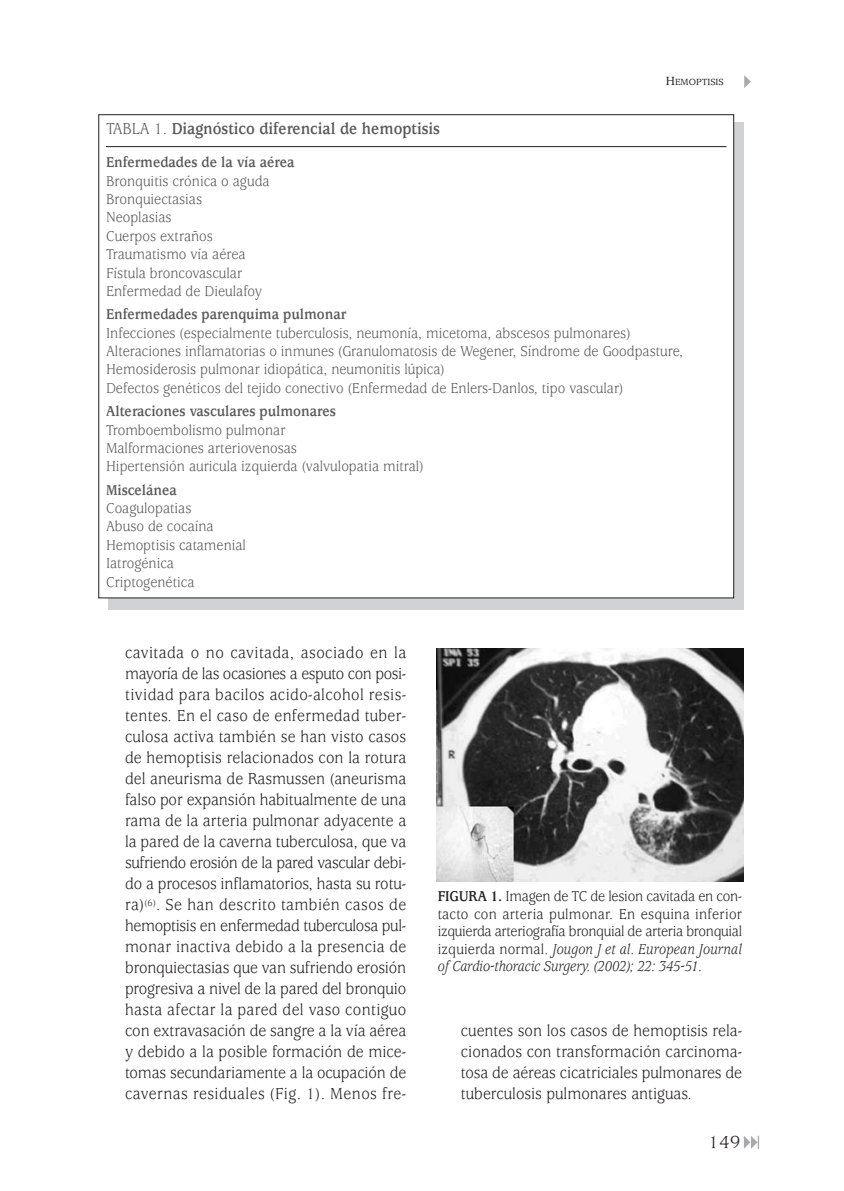
<style>
.page{position:relative;width:844px;height:1191px;background:#fff}
.page>*{position:absolute;margin:0;border:0;box-sizing:border-box;transform-origin:0 0}
.t1{font:19.25px "Usherwood";color:#231f20}
.t2{font:17.5px/21px "Usherwood";color:#231f20;text-align:justify;scale:.9 1}
.t3{font:700 17.5px "Usherwood";color:#57585a;scale:.9 1}
.t4{font:15.75px/18.4px "Usherwood";color:#57585a;scale:.9 1}
.t5{font:15.75px/17.5px "Usherwood";letter-spacing:-.025em;color:#231f20;text-align:justify;scale:.9 1}
.t6{font:700 15.75px "Usherwood";color:#57585a;scale:.9 1}
.t7{font:500 9.8px "Usherwood";color:#231f20}
.s1{font-size:13.12px}
.s2{font-weight:400}
.s3{font-weight:700}
.s4{font-style:italic}
</style>
<div class="page">
<svg style="left:744px;top:75px;width:6px;height:13px"></svg>
<svg style="left:743px;top:1136px;width:15px;height:12px"></svg>
<div style="left:109px;top:122px;width:634px;height:487px;background:#d1d2d4"></div>
<div style="left:99px;top:115px;width:634px;height:483px;background:#fff"></div>
<hr style="left:106px;top:146px;width:620px;height:1px;background:#231f20">
<img style="left:436px;top:648px;width:307px;height:233px">
<p class="t7" style="left:665px;top:78px;width:59px"><span class="s1">H</span>EMOPTISIS</p>
<p class="t3" style="left:106px;top:122px;width:372px"><span class="s2">TABLA 1.</span> Diagnóstico diferencial de hemoptisis</p>
<p class="t6" style="left:106px;top:156px;width:211px">Enfermedades de la vía aérea</p>
<p class="t4" style="left:106px;top:173px;width:183px">Bronquitis crónica o aguda<br>Bronquiectasias<br>Neoplasias<br>Cuerpos extraños<br>Traumatismo vía aérea<br>Fístula broncovascular<br>Enfermedad de Dieulafoy</p>
<p class="t6" style="left:106px;top:308px;width:268px">Enfermedades parenquima pulmonar</p>
<p class="t4" style="left:106px;top:325px;width:642px">Infecciones (especialmente tuberculosis, neumonía, micetoma, abscesos pulmonares)<br>Alteraciones inflamatorias o inmunes (Granulomatosis de Wegener, Síndrome de Goodpasture, Hemosiderosis pulmonar idiopática, neumonitis lúpica)<br>Defectos genéticos del tejido conectivo (Enfermedad de Enlers-Danlos, tipo vascular)</p>
<p class="t6" style="left:106px;top:405px;width:257px">Alteraciones vasculares pulmonares</p>
<p class="t4" style="left:106px;top:422px;width:354px">Tromboembolismo pulmonar<br>Malformaciones arteriovenosas<br>Hipertensión auricula izquierda (valvulopatia mitral)</p>
<p class="t6" style="left:106px;top:484px;width:80px">Miscelánea</p>
<p class="t4" style="left:106px;top:500px;width:157px">Coagulopatias<br>Abuso de cocaína<br>Hemoptisis catamenial<br>Iatrogénica<br>Criptogenética</p>
<p class="t2" style="left:125px;top:643px;width:314px">cavitada o no cavitada, asociado en la mayoría de las ocasiones a esputo con posi&shy;tividad para bacilos acido-alcohol resis&shy;tentes. En el caso de enfermedad tuber&shy;culosa activa también se han visto casos de hemoptisis relacionados con la rotura del aneurisma de Rasmussen (aneurisma falso por expansión habitualmente de una rama de la arteria pulmonar adyacente a la pared de la caverna tuberculosa, que va sufriendo erosión de la pared vascular debi&shy;do a procesos inflamatorios, hasta su rotu&shy;ra)<sup>(6)</sup>. Se han descrito también casos de hemoptisis en enfermedad tuberculosa pul&shy;monar inactiva debido a la presencia de bronquiectasias que van sufriendo erosión progresiva a nivel de la pared del bronquio hasta afectar la pared del vaso contiguo con extravasación de sangre a la vía aérea y debido a la posible formación de mice&shy;tomas secundariamente a la ocupación de cavernas residuales (Fig. 1). Menos fre-</p>
<p class="t5" style="left:437px;top:889px;width:339px"><span class="s3">FIGURA 1.</span> Imagen de TC de lesion cavitada en con&shy;tacto con arteria pulmonar. En esquina inferior izquierda arteriografía bronquial de arteria bronquial izquierda normal. <span class="s4">Jougon J et al. European Journal of Cardio-thoracic Surgery. (2002); 22: 345-51.</span></p>
<p class="t2" style="left:461px;top:1021px;width:314px">cuentes son los casos de hemoptisis rela&shy;cionados con transformación carcinoma&shy;tosa de aéreas cicatriciales pulmonares de tuberculosis pulmonares antiguas.</p>
<p class="t1" style="left:708px;top:1134px;width:34px">149</p>
</div>
